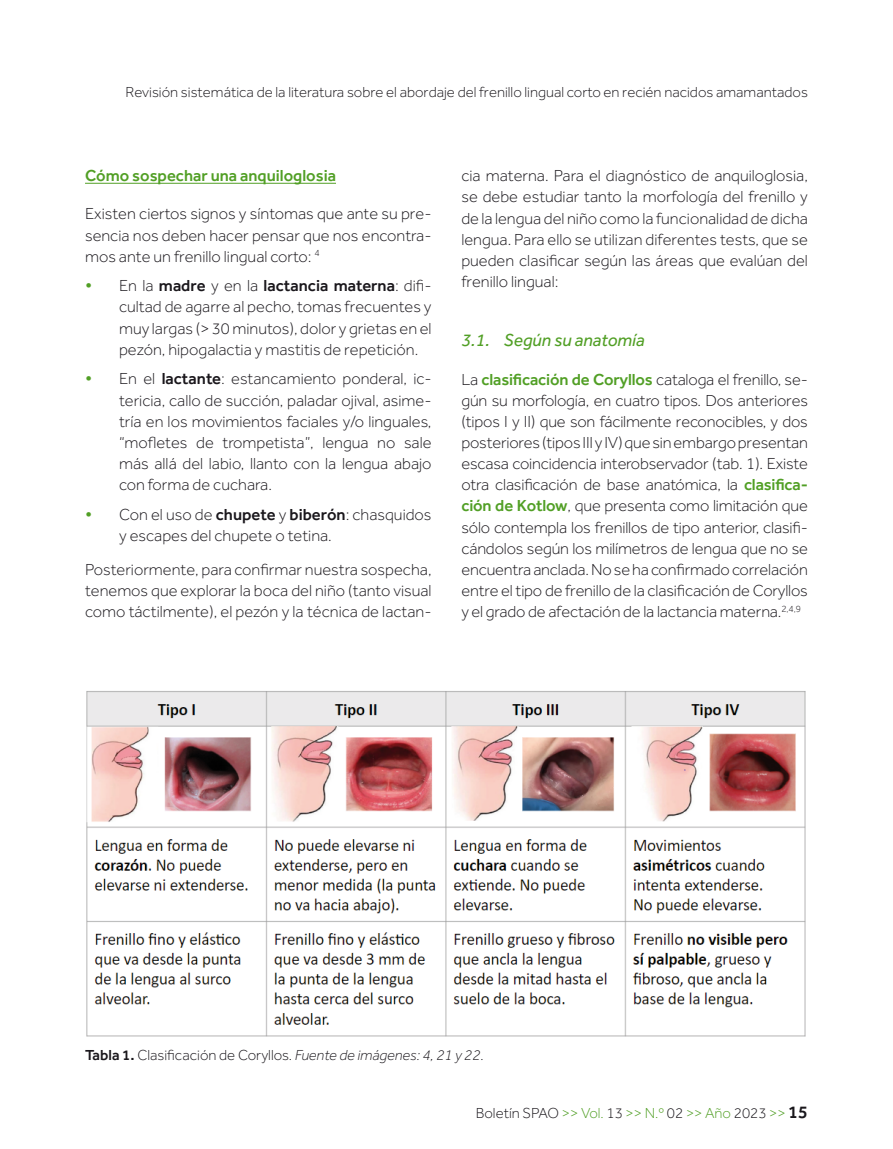
<style>
.page{position:relative;width:893px;height:1149px;background:#fff}
.page>*{position:absolute;margin:0;border:0;box-sizing:border-box;transform-origin:0 0}
.Div_3{font:italic 18px "Effra";color:#519f25}
.Texto{font:300 16.5px/21.1px "Effra";color:#1a171c;text-align:justify}
.Lista_1{font:300 16.5px/21.1px "Effra";color:#1a171c;text-align:justify}
.Texto-2{font:500 16.5px "Effra";color:#519f25}
.t1{font:300 15px "Effra";color:#1a171c}
.Tabla_txt_9{font:italic 300 15px "Effra";color:#1a171c}
.s1{font-weight:500;color:#519f25}
.s2{font-weight:500}
.s3{font-weight:500;font-style:normal}
.s4{font-style:normal}
.s5{color:#519f25}
.s6{font-weight:500;font-size:18px}
</style>
<div class="page">
<hr style="left:85px;top:183px;width:251px;height:1px;background:#519f25">
<img style="left:86px;top:691px;width:720px;height:346px">
<p class="t1" style="left:126px;top:84px;width:684px">Revisión sistemática de la literatura sobre el abordaje del frenillo lingual corto en recién nacidos amamantados</p>
<p class="Texto-2" style="left:85px;top:166px;width:252px">Cómo sospechar una anquiloglosia</p>
<p class="Texto" style="left:85px;top:203px;width:348px">Existen ciertos signos y síntomas que ante su pre&shy;sencia nos deben hacer pensar que nos encontra&shy;mos ante un frenillo lingual corto: <sup>4</sup></p>
<p class="Lista_1" style="left:119px;top:275px;width:314px;text-indent:-34px"><span class="s1">•</span> En la <span class="s2">madre</span> y en la <span class="s2">lactancia materna</span>: difi&shy;cultad de agarre al pecho, tomas frecuentes y muy largas (&gt; 30 minutos), dolor y grietas en el pezón, hipogalactia y mastitis de repetición.</p>
<p class="Lista_1" style="left:119px;top:368px;width:314px;text-indent:-34px"><span class="s1">•</span> En el <span class="s2">lactante</span>: estancamiento ponderal, ic&shy;tericia, callo de succión, paladar ojival, asime&shy;tría en los movimientos faciales y/o linguales, “mofletes de trompetista”, lengua no sale más allá del labio, llanto con la lengua abajo con forma de cuchara.</p>
<p class="Lista_1" style="left:119px;top:503px;width:314px;text-indent:-34px"><span class="s1">•</span> Con el uso de <span class="s2">chupete</span> y <span class="s2">biberón</span>: chasquidos y escapes del chupete o tetina.</p>
<p class="Texto" style="left:85px;top:558px;width:348px">Posteriormente, para confirmar nuestra sospecha, tenemos que explorar la boca del niño (tanto visual como táctilmente), el pezón y la técnica de lactan-</p>
<p class="Texto" style="left:461px;top:165px;width:348px">cia materna. Para el diagnóstico de anquiloglosia, se debe estudiar tanto la morfología del frenillo y de la lengua del niño como la funcionalidad de dicha lengua. Para ello se utilizan diferentes tests, que se pueden clasificar según las áreas que evalúan del frenillo lingual:</p>
<p class="Div_3" style="left:461px;top:330px;width:185px">3.1. Según su anatomía</p>
<p class="Texto" style="left:461px;top:368px;width:348px">La <span class="s1">clasificación de Coryllos</span> cataloga el frenillo, se&shy;gún su morfología, en cuatro tipos. Dos anteriores (tipos I y II) que son fácilmente reconocibles, y dos posteriores (tipos III y IV) que sin embargo presentan escasa coincidencia interobservador (tab. 1). Existe otra clasificación de base anatómica, la <span class="s1">clasifica&shy;ción de Kotlow</span>, que presenta como limitación que sólo contempla los frenillos de tipo anterior, clasifi&shy;cándolos según los milímetros de lengua que no se encuentra anclada. No se ha confirmado correlación entre el tipo de frenillo de la clasificación de Coryllos y el grado de afectación de la lactancia materna.<sup>2,4,9</sup></p>
<p class="Tabla_txt_9" style="left:85px;top:1045px;width:400px"><span class="s3">Tabla 1.</span> <span class="s4">Clasificación de Coryllos.</span> Fuente de imágenes: 4, 21 y 22.</p>
<p class="t1" style="left:476px;top:1104px;width:334px">Boletín SPAO <span class="s5">&gt;&gt; Vol.</span> 13 <span class="s5">&gt;&gt; N.º</span> 02 <span class="s5">&gt;&gt; Año</span> 2023 <span class="s5">&gt;&gt;</span> <span class="s6">15</span></p>
</div>
